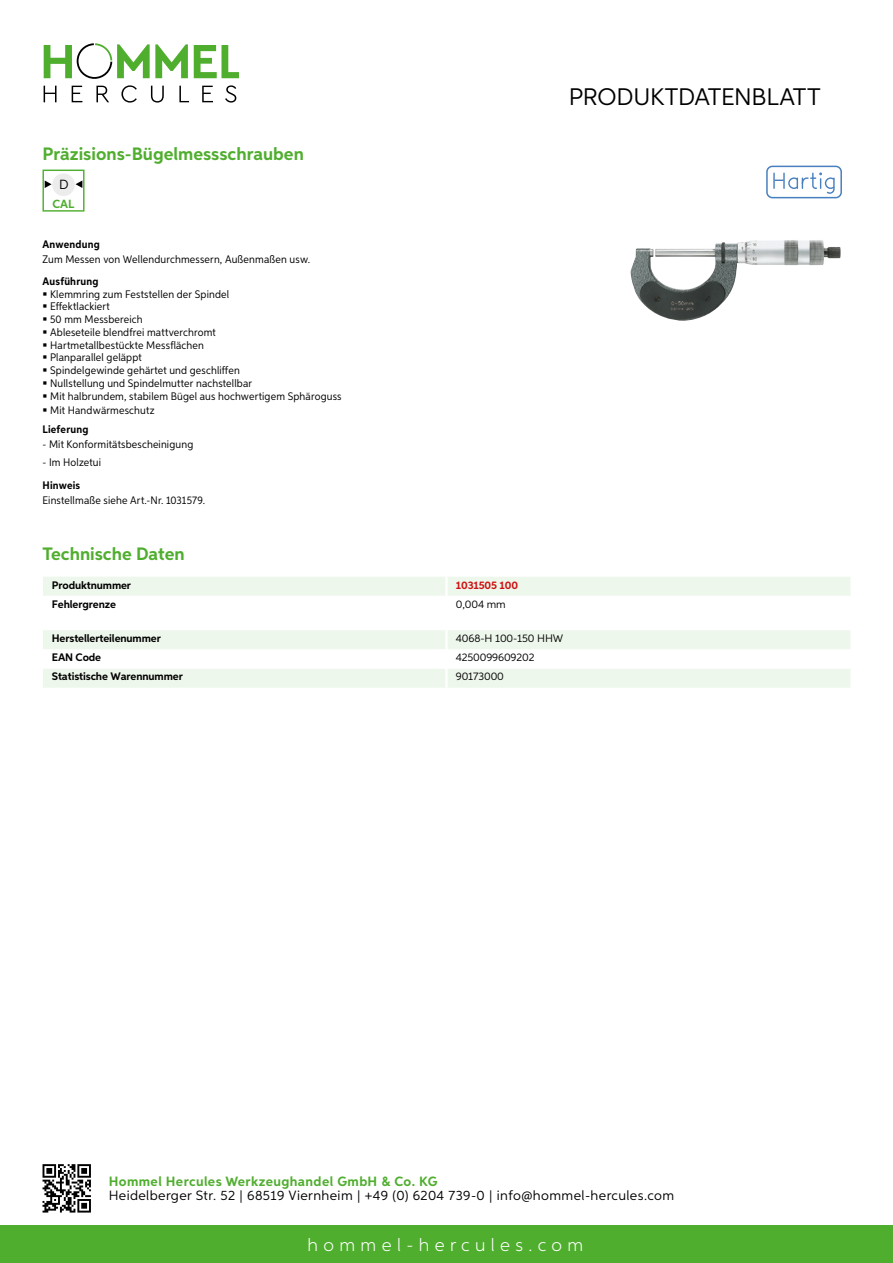
<style>
.page{position:relative;width:893px;height:1263px;background:#fff}
.page>*{position:absolute;margin:0;border:0;box-sizing:border-box;transform-origin:0 0}
.t1{font:24px "Aspira";letter-spacing:-.01em;color:#000}
.t2{font:700 18px "Aspira";color:#50ae2f}
.t3{font:300 18px "Aspira";letter-spacing:.3em;color:#fff}
.t4{font:13.5px "Aspira";letter-spacing:.03em;color:#000}
.t5{font:700 13.5px "Aspira";letter-spacing:.03em;color:#50ae2f}
.t6{font:13.35px "Aspira";color:#000}
.t7{font:700 11.85px "Aspira";color:#50ae2f}
.t8{font:10.95px/12.8px "Aspira Nar";letter-spacing:.015em;color:#000}
.t9{font:700 10.95px "Aspira";letter-spacing:-.01em;color:#000}
.t10{font:10.95px "Aspira";letter-spacing:-.01em;color:#000}
.t11{font:700 10.95px "Aspira Nar";letter-spacing:.02em;color:#000}
.t12{font:700 10.95px "Aspira";letter-spacing:-.01em;color:#cd1013}
</style>
<div class="page">
<div style="left:0;top:1226px;width:893px;height:37px;background:#50ae2f"></div>
<svg style="left:43px;top:1164px;width:48px;height:48px"></svg>
<svg style="left:194px;top:45px;width:45px;height:33px"></svg>
<svg style="left:44px;top:43px;width:144px;height:36px"></svg>
<svg style="left:44px;top:86px;width:13px;height:16px"></svg>
<svg style="left:72px;top:86px;width:10px;height:16px"></svg>
<svg style="left:96px;top:86px;width:13px;height:16px"></svg>
<svg style="left:121px;top:85px;width:16px;height:18px"></svg>
<svg style="left:151px;top:86px;width:13px;height:17px"></svg>
<svg style="left:179px;top:86px;width:10px;height:16px"></svg>
<svg style="left:202px;top:86px;width:11px;height:16px"></svg>
<svg style="left:225px;top:85px;width:11px;height:18px"></svg>
<div style="left:43px;top:577px;width:807px;height:19px;background:#eef7eb"></div>
<svg style="left:43px;top:630px;width:807px;height:58px"></svg>
<hr style="left:445px;top:669px;width:3px;height:19px;background:#fff">
<div style="left:43px;top:170px;width:42px;height:42px;border:1px solid #50ae2f"></div>
<div style="left:52px;top:173px;width:23px;height:23px;background:#ececec;border-radius:50%"></div>
<svg style="left:76px;top:180px;width:6px;height:8px"></svg>
<svg style="left:45px;top:180px;width:7px;height:8px"></svg>
<img style="left:630px;top:240px;width:211px;height:81px">
<div style="left:766px;top:166px;width:76px;height:32px;border:1px solid #487fbe;border-radius:5px"></div>
<svg style="left:773px;top:172px;width:62px;height:22px"></svg>
<h2 class="t2" style="left:43px;top:142px;width:263px">Präzisions-Bügelmessschrauben</h2>
<p class="t6" style="left:59px;top:176px;width:11px">d</p>
<p class="t7" style="left:53px;top:196px;width:23px">CAL</p>
<p class="t11" style="left:43px;top:237px;width:59px">Anwendung</p>
<p class="t8" style="left:43px;top:252px;width:269px">Zum Messen von Wellendurchmessern, Außenmaßen usw.</p>
<p class="t11" style="left:43px;top:274px;width:58px">Ausführung</p>
<p class="t8" style="left:50px;top:287px;width:293px">Klemmring zum Feststellen der Spindel<br>Effektlackiert<br>50 mm Messbereich<br>Ableseteile blendfrei mattverchromt<br>Hartmetallbestückte Messflächen<br>Planparallel geläppt<br>Spindelgewinde gehärtet und geschliffen<br>Nullstellung und Spindelmutter nachstellbar<br>Mit halbrundem, stabilem Bügel aus hochwertigem Sphäroguss</p>
<p class="t8" style="left:50px;top:404px;width:106px">Mit Handwärmeschutz</p>
<p class="t11" style="left:43px;top:423px;width:47px">Lieferung</p>
<p class="t8" style="left:43px;top:438px;width:152px">- Mit Konformitätsbescheinigung</p>
<p class="t8" style="left:43px;top:455px;width:60px">- Im Holzetui</p>
<p class="t11" style="left:43px;top:478px;width:39px">Hinweis</p>
<p class="t8" style="left:43px;top:494px;width:164px">Einstellmaße siehe Art.-Nr. 1031579.</p>
<h1 class="t1" style="left:569px;top:82px;width:253px">Produktdatenblatt</h1>
<h2 class="t2" style="left:43px;top:542px;width:144px">Technische Daten</h2>
<p class="t9" style="left:52px;top:578px;width:81px">Produktnummer</p>
<p class="t12" style="left:456px;top:578px;width:64px">1031505 100</p>
<p class="t9" style="left:52px;top:597px;width:66px">Fehlergrenze</p>
<p class="t10" style="left:456px;top:597px;width:51px">0,004 mm</p>
<p class="t9" style="left:52px;top:632px;width:111px">Herstellerteilenummer</p>
<p class="t10" style="left:456px;top:632px;width:109px">4068-H 100-150 HHW</p>
<p class="t9" style="left:52px;top:651px;width:51px">EAN Code</p>
<p class="t10" style="left:456px;top:651px;width:80px">4250099609202</p>
<p class="t9" style="left:52px;top:670px;width:132px">Statistische Warennummer</p>
<p class="t10" style="left:456px;top:670px;width:50px">90173000</p>
<p class="t5" style="left:109px;top:1172px;width:330px">Hommel Hercules Werkzeughandel GmbH &amp; Co. KG</p>
<p class="t4" style="left:109px;top:1187px;width:567px">Heidelberger Str. 52 | 68519 Viernheim | +49 (0) 6204 739-0 | info@hommel-hercules.com</p>
<h2 class="t3" style="left:307px;top:1234px;width:277px">hommel-hercules.com</h2>
</div>
